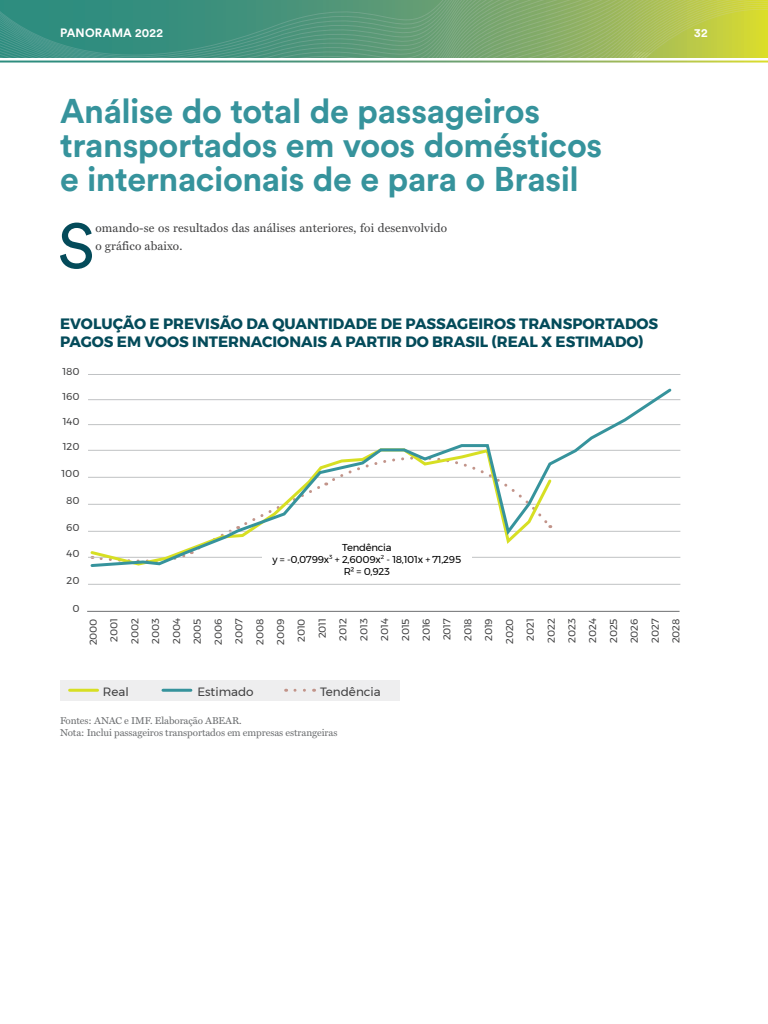
<style>
.page{position:relative;width:768px;height:1024px;background:#fff}
.page>*{position:absolute;margin:0;border:0;box-sizing:border-box;transform-origin:0 0}
.t1{font:62.8px "Circular Std";color:#044b5a}
.t2{font:700 34px/34px "Circular Std";letter-spacing:-.01em;color:#36939c}
.t3{font:700 15px/18px "Montserrat";color:#044b5a}
.t4{font:12px/18px "Miller Text";letter-spacing:.01em;color:#414142}
.t5{font:12px "Montserrat";color:#414142}
.t6{font:700 12px "Circular Std";letter-spacing:.015em;color:#fff}
.t7{font:10px/20.8px "Montserrat";letter-spacing:-.01em;color:#414142;text-align:right}
.t8{font:10px/12px "Miller Text";letter-spacing:-.01em;color:#6d6f71}
.t9{font:10px/12px "Montserrat";letter-spacing:-.02em;color:#000;text-align:center}
</style>
<div class="page">
<svg style="left:0;top:0;width:768px;height:58px"></svg>
<svg style="left:632px;top:31px;width:136px;height:27px"></svg>
<hr style="left:88px;top:584px;width:592px;height:1px;background:#c0c2c4">
<hr style="left:88px;top:557px;width:592px;height:1px;background:#c0c2c4">
<hr style="left:88px;top:531px;width:592px;height:1px;background:#c0c2c4">
<hr style="left:88px;top:504px;width:592px;height:1px;background:#c0c2c4">
<hr style="left:88px;top:477px;width:592px;height:1px;background:#c0c2c4">
<hr style="left:88px;top:450px;width:592px;height:1px;background:#c0c2c4">
<hr style="left:88px;top:424px;width:592px;height:1px;background:#c0c2c4">
<hr style="left:88px;top:399px;width:592px;height:1px;background:#c0c2c4">
<hr style="left:88px;top:374px;width:592px;height:1px;background:#c0c2c4">
<hr style="left:87px;top:611px;width:593px;height:1px;background:#6d6f71">
<div style="left:60px;top:680px;width:339px;height:20px;background:#eeeeef"></div>
<hr style="left:70px;top:689px;width:28px;height:3px;background:#d7df23">
<hr style="left:163px;top:689px;width:28px;height:3px;background:#36939c">
<svg style="left:295px;top:689px;width:20px;height:3px"></svg>
<svg style="left:89px;top:388px;width:585px;height:179px"></svg>
<p class="t6" style="left:60px;top:25px;width:104px">PANORAMA 2022</p>
<p class="t6" style="left:694px;top:25px;width:15px">32</p>
<h2 class="t2" style="left:60px;top:93px;width:544px">Análise do total de passageiros transportados em voos domésticos e internacionais de e para o Brasil</h2>
<h1 class="t1" style="left:58px;top:208px;width:39px">S</h1>
<p class="t4" style="left:95px;top:219px;width:353px">omando-se os resultados das análises anteriores, foi desenvolvido o gráfico abaixo.</p>
<h3 class="t3" style="left:60px;top:314px;width:600px">EVOLUÇÃO E PREVISÃO DA QUANTIDADE DE PASSAGEIROS TRANSPORTADOS<br>PAGOS EM VOOS INTERNACIONAIS A PARTIR DO BRASIL (REAL X ESTIMADO)</h3>
<p class="t7" style="left:62px;top:361px;width:19px">180</p>
<p class="t7" style="left:62px;top:386px;width:19px">160</p>
<p class="t7" style="left:63px;top:411px;width:18px">140</p>
<p class="t7" style="left:63px;top:436px;width:18px">120</p>
<p class="t7" style="left:62px;top:463px;width:19px">100</p>
<p class="t7" style="left:66px;top:490px;width:15px">80</p>
<p class="t7" style="left:66px;top:517px;width:15px">60</p>
<p class="t7" style="left:67px;top:543px;width:15px">40</p>
<p class="t7" style="left:67px;top:570px;width:14px">20</p>
<p class="t7" style="left:72px;top:598px;width:9px">0</p>
<p class="t9" style="left:273px;top:541px;width:190px">Tendência<br>y = -0,0799x<sup>3</sup> + 2,6009x<sup>2</sup> - 18,101x + 71,295<br>R² = 0,923</p>
<p class="t7" style="left:83px;top:645px;width:28px;rotate:-90deg">2000<br>2001<br>2002<br>2003<br>2004<br>2005<br>2006<br>2007<br>2008<br>2009<br>2010<br>2011<br>2012<br>2013<br>2014<br>2015<br>2016<br>2017<br>2018<br>2019<br>2020<br>2021<br>2022<br>2023<br>2024<br>2025<br>2026<br>2027<br>2028</p>
<p class="t5" style="left:103px;top:683px;width:28px">Real</p>
<p class="t5" style="left:197px;top:683px;width:58px">Estimado</p>
<p class="t5" style="left:320px;top:683px;width:62px">Tendência</p>
<p class="t8" style="left:60px;top:715px;width:279px">Fontes: ANAC e IMF. Elaboração ABEAR.<br>Nota: Inclui passageiros transportados em empresas estrangeiras</p>
</div>
